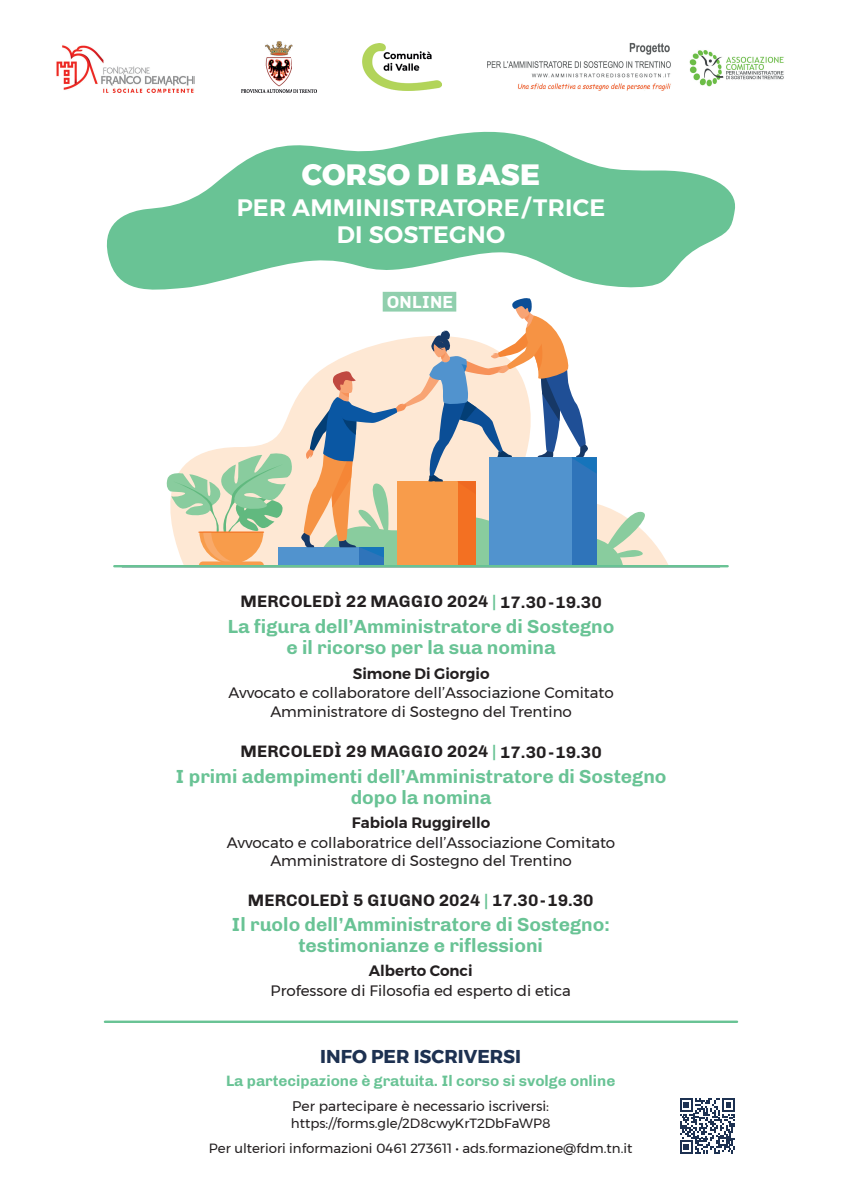
<style>
.page{position:relative;width:842px;height:1191px;background:#fff}
.page>*{position:absolute;margin:0;border:0;box-sizing:border-box;transform-origin:0 0}
.t1{font:800 29.3px "Montserrat";letter-spacing:.01em;color:#fff}
.t2{font:600 23.7px/27.3px "Montserrat";letter-spacing:.01em;color:#fff;text-align:center}
.t3{font:700 19.4px/21.3px "Chivo";color:#69c395;text-align:center}
.t4{font:700 18.5px "Montserrat";color:#1d3151}
.t5{font:700 17.8px "Chivo";letter-spacing:.01em;color:#fff}
.t6{font:700 17px "Chivo";letter-spacing:.01em;color:#231f20}
.t7{font:700 15.4px "Chivo";color:#69c395}
.t8{font:15px/19.4px "Montserrat";color:#231f20;text-align:center}
.t9{font:600 15px "Montserrat";color:#231f20}
.t10{font:13.9px "Montserrat";color:#231f20}
.t11{font:13.4px/25.1px "Montserrat";color:#231f20;text-align:center}
.s1{color:#69c395}
</style>
<div class="page">
<img style="left:487px;top:43px;width:297px;height:47px">
<img style="left:56px;top:45px;width:139px;height:48px">
<img style="left:241px;top:41px;width:75px;height:52px">
<img style="left:362px;top:44px;width:80px;height:46px">
<svg style="left:106px;top:131px;width:629px;height:163px;fill:#69c395"></svg>
<svg style="left:680px;top:1098px;width:55px;height:55px"></svg>
<hr style="left:105px;top:1020px;width:632px;height:3px;background:#69c395">
<svg style="left:214px;top:391px;width:454px;height:174px"></svg>
<div style="left:278px;top:547px;width:81px;height:18px;background:#5193ce"></div>
<svg style="left:166px;top:450px;width:128px;height:115px;background:#d0d4b3"></svg>
<hr style="left:198px;top:531px;width:66px;height:1px;background:#f37022">
<svg style="left:301px;top:298px;width:353px;height:267px"></svg>
<hr style="left:114px;top:565px;width:614px;height:2px;background:#69c395">
<div style="left:383px;top:292px;width:73px;height:19px;background:#90cfad"></div>
<h1 class="t1" style="left:302px;top:151px;width:240px">CORSO DI BASE</h1>
<h2 class="t2" style="left:237px;top:194px;width:370px">PER AMMINISTRATORE/TRICE<br>DI SOSTEGNO</h2>
<p class="t5" style="left:387px;top:291px;width:68px">ONLINE</p>
<p class="t6" style="left:241px;top:591px;width:363px">MERCOLEDÌ 22 MAGGIO 2024 <span class="s1">|</span> 17.30 -19.30</p>
<p class="t3" style="left:228px;top:615px;width:388px">La figura dell’Amministratore di Sostegno e il ricorso per la sua nomina</p>
<p class="t9" style="left:353px;top:661px;width:138px">Simone Di Giorgio</p>
<p class="t8" style="left:228px;top:682px;width:387px">Avvocato e collaboratore dell’Associazione Comitato<br>Amministratore di Sostegno del Trentino</p>
<p class="t6" style="left:241px;top:741px;width:363px">MERCOLEDÌ 29 MAGGIO 2024 <span class="s1">|</span> 17.30 -19.30</p>
<p class="t3" style="left:176px;top:765px;width:493px">I primi adempimenti dell’Amministratore di Sostegno dopo la nomina</p>
<p class="t9" style="left:352px;top:811px;width:140px">Fabiola Ruggirello</p>
<p class="t8" style="left:227px;top:833px;width:390px;line-height:18px">Avvocato e collaboratrice dell’Associazione Comitato<br>Amministratore di Sostegno del Trentino</p>
<p class="t6" style="left:248px;top:889px;width:347px">MERCOLEDÌ 5 GIUGNO 2024 <span class="s1">|</span> 17.30 - 19.30</p>
<p class="t3" style="left:232px;top:913px;width:380px">Il ruolo dell’Amministratore di Sostegno: testimonianze e riflessioni</p>
<p class="t9" style="left:369px;top:959px;width:105px">Alberto Conci</p>
<p class="t8" style="left:271px;top:980px;width:302px">Professore di Filosofia ed esperto di etica</p>
<p class="t4" style="left:320px;top:1042px;width:202px">INFO PER ISCRIVERSI</p>
<p class="t7" style="left:226px;top:1071px;width:391px">La partecipazione è gratuita. Il corso si svolge online</p>
<p class="t10" style="left:292px;top:1095px;width:258px">Per partecipare è necessario iscriversi:</p>
<p class="t11" style="left:209px;top:1110px;width:425px">https://forms.gle/2D8cwyKrT2DbFaWP8<br>Per ulteriori informazioni 0461 273611 • ads.formazione@fdm.tn.it</p>
</div>
